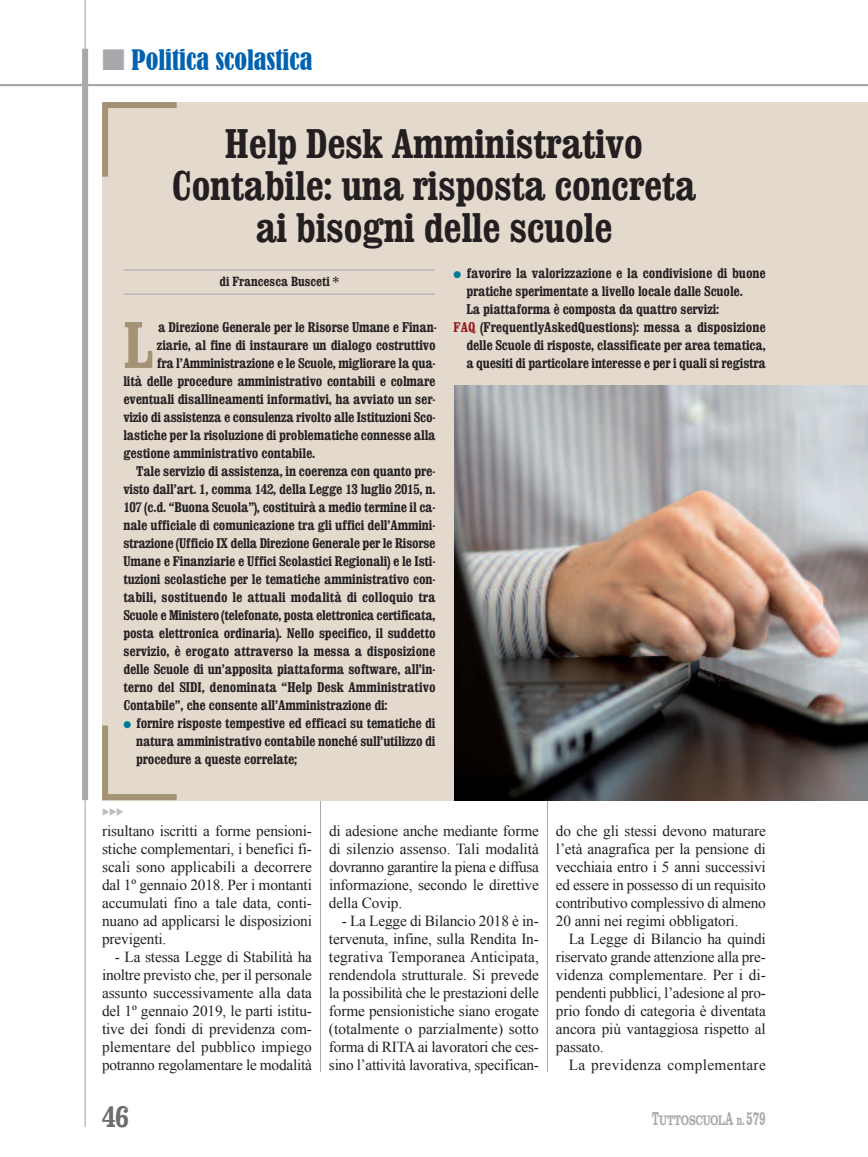
<style>
.page{position:relative;width:868px;height:1157px;background:#fff}
.page>*{position:absolute;margin:0;border:0;box-sizing:border-box;transform-origin:0 0}
.t1{font:700 condensed 66px "Clarendon";color:#a39274}
.t2{font:700 condensed 42px/42px "Clarendon";letter-spacing:-.01em;color:#231f20;text-align:center}
.t3{font:700 condensed 30px "Clarendon";color:#6c6d70}
.t4{font:condensed 26.4px "Bernard";color:#0162b0}
.t5{font:15.3px/18px "Times New Roman";letter-spacing:-.01em;color:#231f20;text-align:justify}
.t6{font:15.3px "Times New Roman";letter-spacing:.02em;color:#231f20}
.t7{font:700 condensed 14.25px/18px "Clarendon";letter-spacing:-.01em;color:#231f20;text-align:justify}
.t8{font:700 14.25px "Clarendon T";letter-spacing:-.02em;color:#a8a9ad;scale:.72 1}
.t9{font:700 condensed 13.5px "Clarendon";color:#231f20}
.t10{font:9px "Wingdings 3";color:#bcbdc0}
.s1{color:#a8a9ad}
.s2{color:#007b97}
.s3{color:#96191c}
.s4{font-size:19.2px}
.s5{font-size:15px}
</style>
<div class="page">
<hr style="left:0;top:84px;width:867px;height:2px;background:#a8a9ad">
<hr style="left:320px;top:102px;width:1px;height:969px;background:#a8a9ad">
<hr style="left:84px;top:0;width:2px;height:1127px;background:#a8a9ad">
<hr style="left:547px;top:102px;width:1px;height:969px;background:#a8a9ad">
<div style="left:82px;top:49px;width:6px;height:751px;background:#a8a9ad"></div>
<div style="left:102px;top:102px;width:765px;height:698px;background:#e3dacd"></div>
<hr style="left:123px;top:270px;width:312px;height:1px;background:#a8a9ad">
<hr style="left:123px;top:294px;width:312px;height:1px;background:#a8a9ad">
<img style="left:454px;top:386px;width:413px;height:414px">
<svg style="left:102px;top:102px;width:75px;height:75px"></svg>
<svg style="left:102px;top:725px;width:81px;height:76px"></svg>
<h3 class="t4" style="left:102px;top:44px;width:212px"><span class="s1">■</span> Politica scolastica</h3>
<h2 class="t2" style="left:172px;top:123px;width:526px">Help Desk Amministrativo<br>Contabile: una risposta concreta ai bisogni delle scuole</h2>
<p class="t9" style="left:219px;top:273px;width:121px">di Francesca Busceti *</p>
<p class="t7" style="left:453px;top:264px;width:314px"><span class="s2">●</span> favorire la valorizzazione e la condivisione di buone</p>
<p class="t7" style="left:466px;top:282px;width:278px">pratiche sperimentate a livello locale dalle Scuole.</p>
<p class="t7" style="left:466px;top:300px;width:254px">La piattaforma è composta da quattro servizi:</p>
<p class="t7" style="left:453px;top:318px;width:314px"><span class="s3">FAQ</span> (FrequentlyAskedQuestions): messa a disposizione</p>
<p class="t7" style="left:466px;top:336px;width:301px">delle Scuole di risposte, classificate per area tematica,</p>
<p class="t7" style="left:466px;top:354px;width:301px">a quesiti di particolare interesse e per i quali si registra</p>
<h1 class="t1" style="left:123px;top:305px;width:32px">L</h1>
<p class="t7" style="left:158px;top:318px;width:280px">a Direzione Generale per le Risorse umane e Finan-</p>
<p class="t7" style="left:157px;top:336px;width:280px">ziarie, al fine di instaurare un dialogo costruttivo</p>
<p class="t7" style="left:157px;top:354px;width:280px">fra l’Amministrazione e le Scuole, migliorare la qua-</p>
<p class="t7" style="left:123px;top:372px;width:314px">lità delle procedure amministrativo contabili e colmare</p>
<p class="t7" style="left:123px;top:390px;width:314px">eventuali disallineamenti informativi, ha avviato un ser-</p>
<p class="t7" style="left:123px;top:408px;width:314px">vizio di assistenza e consulenza rivolto alle Istituzioni Sco-</p>
<p class="t7" style="left:123px;top:426px;width:314px">lastiche per la risoluzione di problematiche connesse alla</p>
<p class="t7" style="left:123px;top:444px;width:193px">gestione amministrativo contabile.</p>
<p class="t7" style="left:136px;top:462px;width:301px">Tale servizio di assistenza, in coerenza con quanto pre-</p>
<p class="t7" style="left:123px;top:480px;width:314px">visto dall’art. 1, comma 142, della Legge 13 luglio 2015, n.</p>
<p class="t7" style="left:123px;top:498px;width:314px">107 (c.d. “Buona Scuola”), costituirà a medio termine il ca-</p>
<p class="t7" style="left:123px;top:516px;width:314px">nale ufficiale di comunicazione tra gli uffici dell’Ammini-</p>
<p class="t7" style="left:123px;top:534px;width:314px">strazione (ufficio IX della Direzione Generale per le Risorse</p>
<p class="t7" style="left:123px;top:552px;width:314px">umane e Finanziarie e uffici Scolastici Regionali) e le Isti-</p>
<p class="t7" style="left:123px;top:570px;width:314px">tuzioni scolastiche per le tematiche amministrativo con-</p>
<p class="t7" style="left:123px;top:588px;width:314px">tabili, sostituendo le attuali modalità di colloquio tra</p>
<p class="t7" style="left:123px;top:606px;width:314px">Scuole e Ministero (telefonate, posta elettronica certificata,</p>
<p class="t7" style="left:123px;top:624px;width:314px">posta elettronica ordinaria). nello specifico, il suddetto</p>
<p class="t7" style="left:123px;top:642px;width:314px">servizio, è erogato attraverso la messa a disposizione</p>
<p class="t7" style="left:123px;top:660px;width:314px">delle Scuole di un’apposita piattaforma software, all’in-</p>
<p class="t7" style="left:123px;top:678px;width:314px">terno del SIDI, denominata “Help Desk Amministrativo</p>
<p class="t7" style="left:123px;top:696px;width:266px">Contabile”, che consente all’Amministrazione di:</p>
<p class="t7" style="left:136px;top:714px;width:301px;text-indent:-13px"><span class="s2">●</span> fornire risposte tempestive ed efficaci su tematiche di natura amministrativo contabile nonché sull’utilizzo di procedure a queste correlate;</p>
<p class="t10" style="left:102px;top:806px;width:23px">◆◆◆</p>
<p class="t5" style="left:102px;top:822px;width:211px">risultano iscritti a forme pensioni&shy;stiche complementari, i benefici fi&shy;scali sono applicabili a decorrere dal 1º gennaio 2018. Per i montanti accumulati fino a tale data, conti&shy;nuano ad applicarsi le disposizioni previgenti.</p>
<p class="t5" style="left:102px;top:948px;width:211px;text-indent:13px">- La stessa Legge di Stabilità ha inoltre previsto che, per il personale assunto successivamente alla data del 1º gennaio 2019, le parti istitu&shy;tive dei fondi di previdenza com&shy;plementare del pubblico impiego potranno regolamentare le modalità</p>
<p class="t5" style="left:329px;top:822px;width:211px">di adesione anche mediante forme di silenzio assenso. Tali modalità dovranno garantire la piena e diffusa informazione, secondo le direttive della Covip.</p>
<p class="t5" style="left:329px;top:912px;width:211px;text-indent:13px">- La Legge di Bilancio 2018 è in&shy;tervenuta, infine, sulla Rendita In&shy;tegrativa Temporanea Anticipata, rendendola strutturale. Si prevede la possibilità che le prestazioni delle forme pensionistiche siano erogate (totalmente o parzialmente) sotto forma di RITA ai lavoratori che ces&shy;sino l’attività lavorativa, specifican-</p>
<p class="t5" style="left:556px;top:822px;width:211px">do che gli stessi devono maturare l’età anagrafica per la pensione di vecchiaia entro i 5 anni successivi ed essere in possesso di un requisito contributivo complessivo di almeno 20 anni nei regimi obbligatori.</p>
<p class="t5" style="left:556px;top:930px;width:211px;text-indent:13px">La Legge di Bilancio ha quindi riservato grande attenzione alla pre&shy;videnza complementare. Per i di&shy;pendenti pubblici, l’adesione al pro&shy;prio fondo di categoria è diventata ancora più vantaggiosa rispetto al passato.</p>
<p class="t6" style="left:568px;top:1056px;width:199px">La previdenza complementare</p>
<h3 class="t3" style="left:102px;top:1098px;width:28px">46</h3>
<p class="t8" style="left:652px;top:1111px;width:160px"><span class="s4">T</span>UTTOSCUOL<span class="s4">A</span> <span class="s5">N.</span><span class="s4">579</span></p>
</div>
